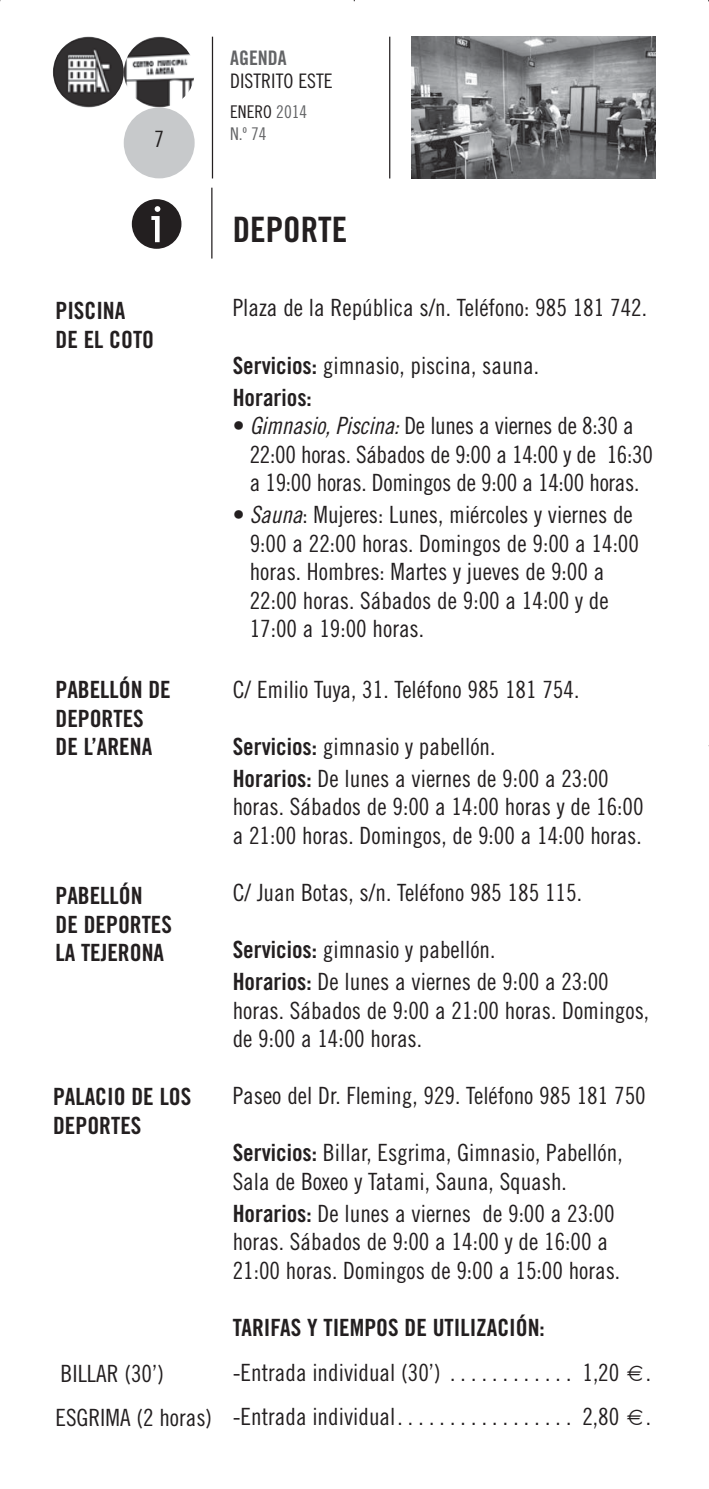
<style>
.page{position:relative;width:709px;height:1489px;background:#fff}
.page>*{position:absolute;margin:0;border:0;box-sizing:border-box;transform-origin:0 0}
.t1{font:50px "Trebuchet MS";color:#fff}
.t2{font:35px "Trade Gothic Bold Cond Twenty";color:#231f20}
.t3{font:23.75px/28.5px "Trade Gothic Cond Eighteen";color:#231f20}
.t4{font:23.75px/28.5px "Trade Gothic Bold Cond Twenty";color:#231f20}
.t5{font:22.5px "Trade Gothic Cond Eighteen";color:#231f20}
.t6{font:20px "Trade Gothic Cond Eighteen";color:#231f20}
.t7{font:20px "Trade Gothic Bold Cond Twenty";color:#636466}
.t8{font:17.5px/22.5px "Trade Gothic Cond Eighteen";color:#636466}
.s1{color:#231f20}
.s2{font-family:"Trade Gothic Bold Cond Twenty"}
.s3{font-style:italic}
.s4{font-family:"Textile"}
</style>
<div class="page">
<img style="left:411px;top:37px;width:244px;height:141px">
<hr style="left:212px;top:37px;width:1px;height:141px;background:#231f20">
<hr style="left:389px;top:37px;width:1px;height:141px;background:#231f20">
<div style="left:124px;top:107px;width:71px;height:71px;background:#c7c9cb;border-radius:50%"></div>
<img style="left:124px;top:37px;width:71px;height:70px;border-radius:50%">
<img style="left:53px;top:37px;width:71px;height:70px;border-radius:50%">
<div style="left:132px;top:199px;width:49px;height:50px;background:#231f20;border-radius:50%"></div>
<hr style="left:211px;top:188px;width:1px;height:70px;background:#231f20">
<p class="t5" style="left:154px;top:131px;width:11px">7</p>
<p class="t7" style="left:230px;top:51px;width:58px">AGENDA</p>
<p class="t6" style="left:230px;top:73px;width:104px">DISTRITO ESTE</p>
<p class="t8" style="left:230px;top:102px;width:79px"><span class="s1">ENERO</span> 2014<br>N.º 74</p>
<h1 class="t1" style="left:149px;top:196px;width:16px">i</h1>
<h2 class="t2" style="left:233px;top:216px;width:116px">DEPORTE</h2>
<p class="t4" style="left:55px;top:298px;width:100px">PISCINA<br>DE EL COTO</p>
<p class="t4" style="left:55px;top:677px;width:117px">PABELLÓN DE<br>DEPORTES<br>DE L’ARENA</p>
<p class="t4" style="left:55px;top:883px;width:118px">PABELLÓN<br>DE DEPORTES<br>LA TEJERONA</p>
<p class="t4" style="left:53px;top:1084px;width:140px">PALACIO DE LOS<br>DEPORTES</p>
<p class="t3" style="left:55px;top:1353px;width:158px;line-height:43.8px">BILLAR (30’)<br>ESGRIMA (2 horas)</p>
<p class="t3" style="left:233px;top:295px;width:416px">Plaza de la República s/n. Teléfono: 985 181 742.</p>
<p class="t3" style="left:233px;top:352px;width:308px"><span class="s2">Servicios:</span> gimnasio, piscina, sauna.</p>
<p class="t4" style="left:233px;top:385px;width:81px">Horarios:</p>
<p class="t3" style="left:250px;top:413px;width:404px;text-indent:-17px">• <span class="s3">Gimnasio,Piscina:</span>De lunes a viernes de 8:30 a<br>22:00 horas. Sábados de 9:00 a 14:00 y de 16:30 a 19:00 horas. Domingos de 9:00 a 14:00 horas.</p>
<p class="t3" style="left:250px;top:502px;width:391px;text-indent:-17px">• <span class="s3">Sauna</span>: Mujeres: Lunes, miércoles y viernes de 9:00 a 22:00 horas. Domingos de 9:00 a 14:00 horas. Hombres: Martes y jueves de 9:00 a 22:00 horas. Sábados de 9:00 a 14:00 y de 17:00 a 19:00 horas.</p>
<p class="t3" style="left:233px;top:677px;width:348px">C/ Emilio Tuya, 31. Teléfono 985 181 754.</p>
<p class="t3" style="left:233px;top:732px;width:377px;line-height:32px"><span class="s2">Servicios:</span> gimnasio y pabellón.<br><span class="s2">Horarios:</span> De lunes a viernes de 9:00 a 23:00</p>
<p class="t3" style="left:233px;top:794px;width:412px">horas. Sábados de 9:00 a 14:00 horas y de 16:00 a 21:00 horas. Domingos, de 9:00 a 14:00 horas.</p>
<p class="t3" style="left:233px;top:880px;width:351px">C/ Juan Botas, s/n. Teléfono 985 185 115.</p>
<p class="t3" style="left:233px;top:935px;width:377px;line-height:32px"><span class="s2">Servicios:</span> gimnasio y pabellón.<br><span class="s2">Horarios:</span> De lunes a viernes de 9:00 a 23:00</p>
<p class="t3" style="left:233px;top:997px;width:418px">horas. Sábados de 9:00 a 21:00 horas. Domingos, de 9:00 a 14:00 horas.</p>
<p class="t3" style="left:233px;top:1083px;width:414px">Paseo del Dr. Fleming, 929. Teléfono 985 181 750</p>
<p class="t3" style="left:233px;top:1140px;width:391px"><span class="s2">Servicios:</span> Billar, Esgrima, Gimnasio, Pabellón,<br>Sala de Boxeo y Tatami, Sauna, Squash.</p>
<p class="t3" style="left:233px;top:1200px;width:389px"><span class="s2">Horarios:</span> De lunes a viernes de 9:00 a 23:00 horas. Sábados de 9:00 a 14:00 y de 16:00 a<br>21:00 horas. Domingos de 9:00 a 15:00 horas.</p>
<p class="t4" style="left:233px;top:1314px;width:314px">TARIFAS Y TIEMPOS DE UTILIZACIÓN:</p>
<p class="t3" style="left:233px;top:1353px;width:420px;line-height:43px">-Entrada individual (30’) . . . . . . . . . . . . 1,20 <span class="s4">€</span>. -Entrada individual. . . . . . . . . . . . . . . . . 2,80 <span class="s4">€</span>.</p>
</div>
